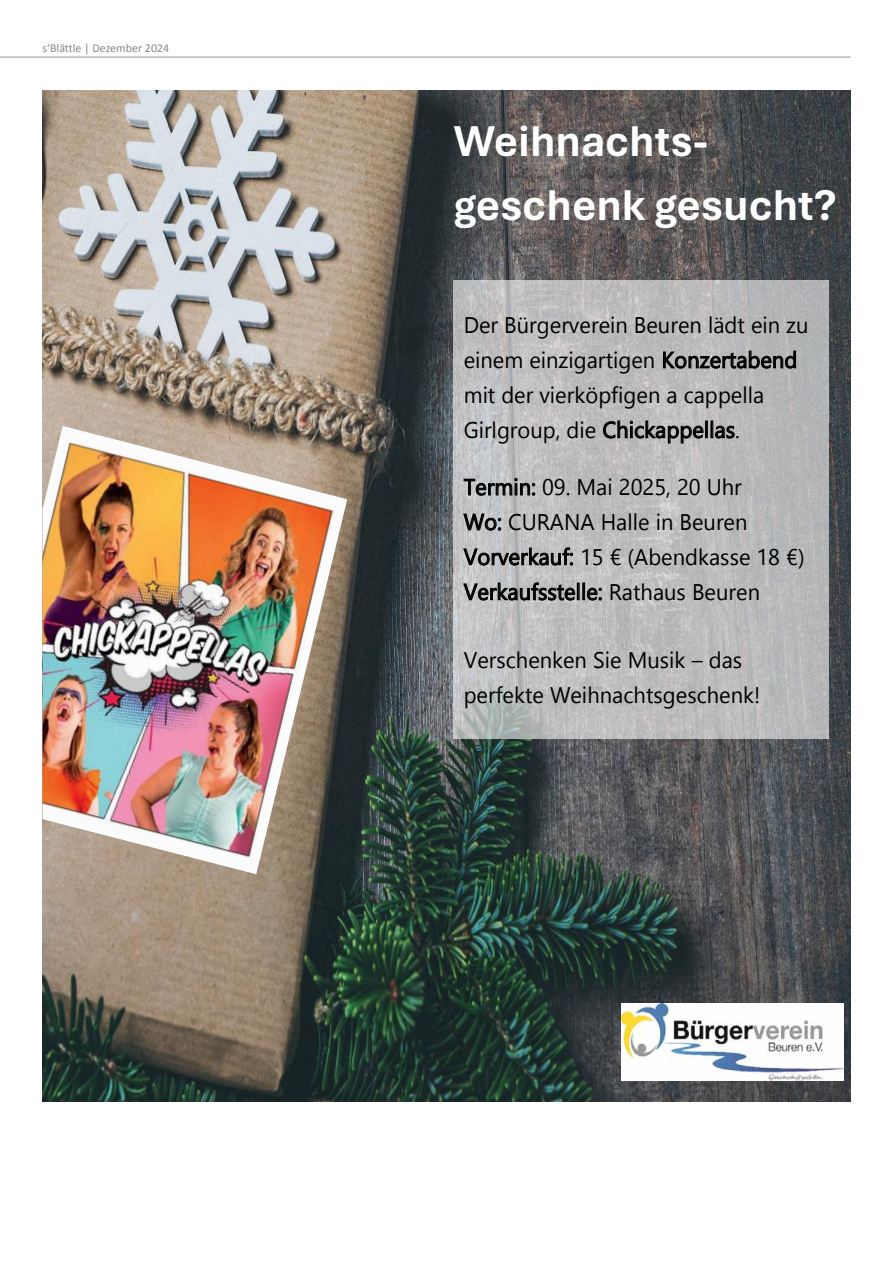
<style>
.page{position:relative;width:893px;height:1263px;background:#fff}
.page>*{position:absolute;margin:0;border:0;box-sizing:border-box;transform-origin:0 0}
.t1{font:700 45.45px/64.2px "Aptos";color:#fff}
.t2{font:22.65px "Segoe UI Emoji";color:#000}
.t3{font:12px "Calibri";color:#87888a}
</style>
<div class="page">
<hr style="left:0;top:57px;width:850px;height:1px;background:#9c9e9f">
<img style="left:43px;top:90px;width:807px;height:1011px">
<img style="left:43px;top:426px;width:304px;height:448px">
<div style="left:453px;top:281px;width:376px;height:458px;background:#fff;opacity:.6"></div>
<div style="left:705px;top:421px;width:3px;height:17px;border:1px solid #000"></div>
<div style="left:582px;top:583px;width:3px;height:17px;border:1px solid #000"></div>
<img style="left:622px;top:1004px;width:221px;height:76px">
<svg style="left:466px;top:317px;width:32px;height:16px"></svg>
<svg style="left:636px;top:317px;width:21px;height:16px"></svg>
<svg style="left:672px;top:321px;width:17px;height:12px"></svg>
<svg style="left:714px;top:316px;width:22px;height:17px"></svg>
<svg style="left:752px;top:316px;width:14px;height:17px"></svg>
<svg style="left:787px;top:321px;width:9px;height:12px"></svg>
<svg style="left:615px;top:351px;width:27px;height:22px"></svg>
<svg style="left:667px;top:391px;width:9px;height:12px"></svg>
<svg style="left:465px;top:421px;width:26px;height:17px"></svg>
<svg style="left:498px;top:426px;width:19px;height:17px"></svg>
<svg style="left:545px;top:426px;width:14px;height:17px"></svg>
<svg style="left:568px;top:421px;width:27px;height:17px"></svg>
<svg style="left:603px;top:420px;width:101px;height:23px;background:#8e8e8e"></svg>
<svg style="left:711px;top:421px;width:28px;height:18px"></svg>
<svg style="left:463px;top:478px;width:72px;height:18px"></svg>
<svg style="left:543px;top:479px;width:26px;height:16px"></svg>
<svg style="left:579px;top:478px;width:32px;height:17px"></svg>
<svg style="left:620px;top:479px;width:50px;height:19px"></svg>
<svg style="left:678px;top:479px;width:22px;height:16px"></svg>
<svg style="left:708px;top:478px;width:34px;height:17px"></svg>
<svg style="left:509px;top:513px;width:85px;height:17px"></svg>
<svg style="left:617px;top:518px;width:9px;height:12px"></svg>
<svg style="left:639px;top:518px;width:10px;height:12px"></svg>
<svg style="left:657px;top:513px;width:2px;height:17px"></svg>
<svg style="left:582px;top:548px;width:6px;height:17px"></svg>
<svg style="left:594px;top:549px;width:8px;height:16px"></svg>
<svg style="left:611px;top:548px;width:10px;height:17px"></svg>
<svg style="left:629px;top:548px;width:43px;height:20px"></svg>
<svg style="left:686px;top:548px;width:33px;height:17px"></svg>
<svg style="left:740px;top:553px;width:10px;height:12px"></svg>
<svg style="left:759px;top:548px;width:20px;height:17px"></svg>
<svg style="left:787px;top:548px;width:16px;height:20px"></svg>
<svg style="left:463px;top:582px;width:116px;height:25px;background:#959596"></svg>
<svg style="left:587px;top:587px;width:15px;height:14px"></svg>
<svg style="left:611px;top:584px;width:21px;height:16px"></svg>
<svg style="left:642px;top:583px;width:21px;height:17px"></svg>
<svg style="left:464px;top:652px;width:32px;height:16px"></svg>
<svg style="left:507px;top:651px;width:32px;height:17px"></svg>
<svg style="left:554px;top:651px;width:20px;height:17px"></svg>
<svg style="left:594px;top:651px;width:27px;height:17px"></svg>
<svg style="left:692px;top:661px;width:11px;height:2px"></svg>
<svg style="left:550px;top:686px;width:48px;height:17px"></svg>
<svg style="left:613px;top:686px;width:31px;height:17px"></svg>
<svg style="left:664px;top:691px;width:22px;height:17px"></svg>
<svg style="left:698px;top:686px;width:32px;height:17px"></svg>
<svg style="left:745px;top:686px;width:13px;height:17px"></svg>
<svg style="left:506px;top:316px;width:108px;height:22px;background:#bebdbe"></svg>
<svg style="left:465px;top:351px;width:140px;height:22px;background:#bfbebf"></svg>
<svg style="left:663px;top:350px;width:133px;height:19px;background:#808181"></svg>
<svg style="left:465px;top:386px;width:182px;height:22px;background:#bdbdbf"></svg>
<svg style="left:685px;top:386px;width:78px;height:22px;background:#bbbbbc"></svg>
<svg style="left:463px;top:513px;width:38px;height:18px"></svg>
<svg style="left:681px;top:514px;width:65px;height:16px"></svg>
<svg style="left:463px;top:547px;width:110px;height:26px;background:#9a9b9c"></svg>
<svg style="left:694px;top:584px;width:65px;height:16px"></svg>
<svg style="left:630px;top:651px;width:55px;height:17px"></svg>
<svg style="left:710px;top:651px;width:31px;height:17px"></svg>
<svg style="left:465px;top:686px;width:78px;height:22px;background:#b8bdbc"></svg>
<p class="t3" style="left:43px;top:39px;width:128px">s‘Blättle | Dezember 2024</p>
<h1 class="t1" style="left:454px;top:107px;width:384px">Weihnachts&shy;geschenk gesucht?</h1>
<p class="t2" style="left:615px;top:311px;width:195px">■ ◆■ ●▼ ■ ◆</p>
<p class="t2" style="left:606px;top:346px;width:96px">▼ ■ □■</p>
<p class="t2" style="left:648px;top:381px;width:14px">■</p>
<p class="t2" style="left:492px;top:416px;width:53px">● □◆</p>
<p class="t2" style="left:704px;top:416px;width:33px">●● ▲</p>
<p class="t2" style="left:519px;top:473px;width:14px">■</p>
<p class="t2" style="left:601px;top:508px;width:74px">★ ●● ■</p>
<p class="t2" style="left:673px;top:543px;width:68px">■ ▲▲</p>
<p class="t2" style="left:519px;top:578px;width:69px">◆ ▲▲▼ ●●</p>
<p class="t2" style="left:633px;top:578px;width:54px">▼ ◆▲</p>
<p class="t2" style="left:497px;top:646px;width:92px">▲ ■■</p>
<p class="t2" style="left:600px;top:681px;width:98px">■ ▼▲▲</p>
<p class="t2" style="left:731px;top:681px;width:14px">■</p>
</div>
